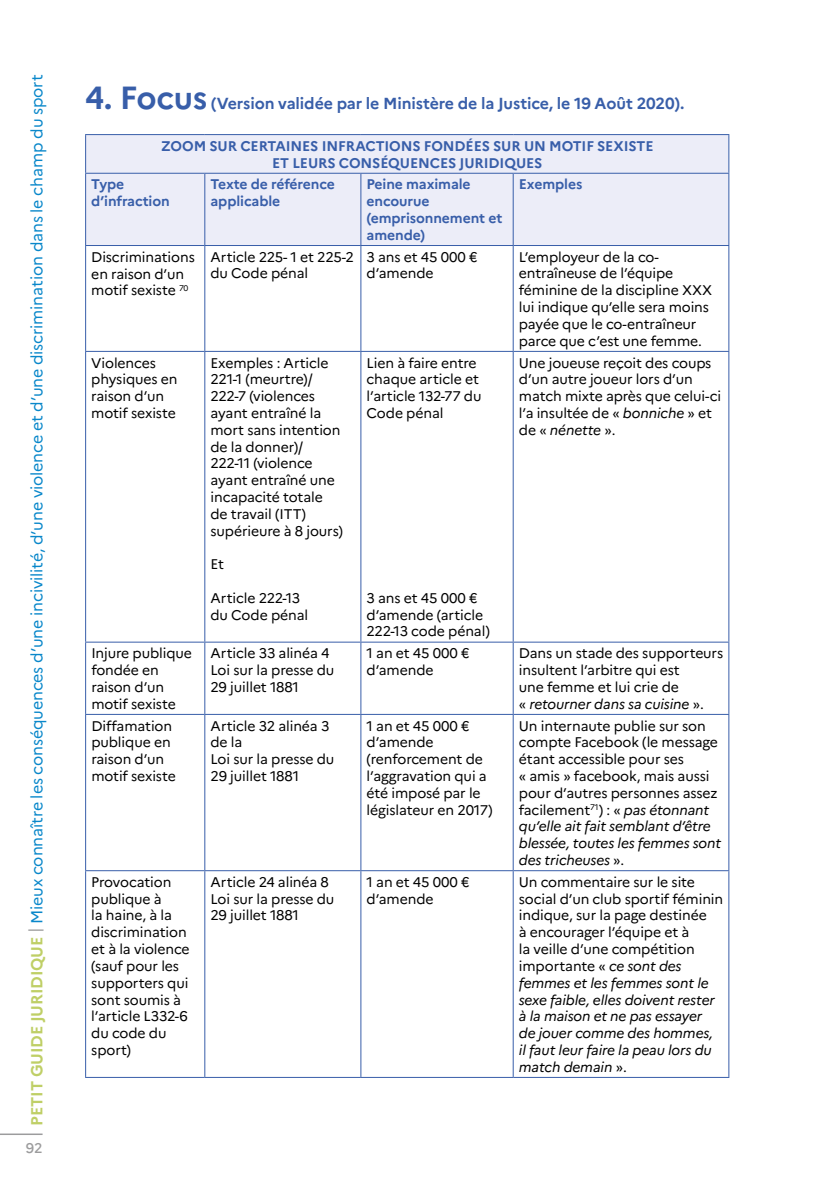
<style>
.page{position:relative;width:840px;height:1191px;background:#fff}
.page>*{position:absolute;margin:0;border:0;box-sizing:border-box;transform-origin:0 0}
.t1{font:16px "Marianne";letter-spacing:-.01em;color:#0987ca}
.t2{font:700 16px "Marianne";letter-spacing:-.01em;color:#385ea9}
.t3{font:14px/16.8px "Marianne";letter-spacing:-.01em;color:#000}
.t4{font:italic 14px/16.8px "Marianne";letter-spacing:-.01em;color:#000}
.t5{font:700 14px/16.8px "Marianne";letter-spacing:-.01em;color:#385ea9}
.t6{font:500 14px "Marianne";color:#9c9c9d}
.s1{font-weight:700;color:#bfcf66}
.s2{color:#9c9c9d}
.s3{font-size:32px}
.s4{font-style:italic}
.s5{font-style:normal}
</style>
<div class="page">
<hr style="left:0;top:1133px;width:43px;height:2px;background:#9c9c9d">
<div style="left:86px;top:135px;width:642px;height:110px;background:#ecedf8"></div>
<hr style="left:85px;top:134px;width:120px;height:1px;background:#385ea9">
<hr style="left:85px;top:135px;width:1px;height:38px;background:#385ea9">
<hr style="left:205px;top:134px;width:155px;height:1px;background:#385ea9">
<hr style="left:360px;top:134px;width:153px;height:1px;background:#385ea9">
<hr style="left:513px;top:134px;width:216px;height:1px;background:#385ea9">
<hr style="left:728px;top:135px;width:1px;height:38px;background:#385ea9">
<hr style="left:85px;top:173px;width:120px;height:1px;background:#385ea9">
<hr style="left:85px;top:174px;width:1px;height:71px;background:#385ea9">
<hr style="left:205px;top:173px;width:155px;height:1px;background:#385ea9">
<hr style="left:204px;top:174px;width:1px;height:71px;background:#385ea9">
<hr style="left:360px;top:173px;width:153px;height:1px;background:#385ea9">
<hr style="left:360px;top:174px;width:1px;height:71px;background:#385ea9">
<hr style="left:513px;top:173px;width:216px;height:1px;background:#385ea9">
<hr style="left:512px;top:174px;width:1px;height:71px;background:#385ea9">
<hr style="left:728px;top:174px;width:1px;height:71px;background:#385ea9">
<hr style="left:85px;top:245px;width:120px;height:1px;background:#385ea9">
<hr style="left:85px;top:246px;width:1px;height:105px;background:#385ea9">
<hr style="left:205px;top:245px;width:155px;height:1px;background:#385ea9">
<hr style="left:204px;top:246px;width:1px;height:105px;background:#385ea9">
<hr style="left:360px;top:245px;width:153px;height:1px;background:#385ea9">
<hr style="left:360px;top:246px;width:1px;height:105px;background:#385ea9">
<hr style="left:513px;top:245px;width:216px;height:1px;background:#385ea9">
<hr style="left:512px;top:246px;width:1px;height:105px;background:#385ea9">
<hr style="left:728px;top:246px;width:1px;height:105px;background:#385ea9">
<hr style="left:85px;top:351px;width:120px;height:1px;background:#385ea9">
<hr style="left:85px;top:352px;width:1px;height:289px;background:#385ea9">
<hr style="left:205px;top:351px;width:155px;height:1px;background:#385ea9">
<hr style="left:204px;top:352px;width:1px;height:289px;background:#385ea9">
<hr style="left:360px;top:351px;width:153px;height:1px;background:#385ea9">
<hr style="left:360px;top:352px;width:1px;height:289px;background:#385ea9">
<hr style="left:513px;top:351px;width:216px;height:1px;background:#385ea9">
<hr style="left:512px;top:352px;width:1px;height:289px;background:#385ea9">
<hr style="left:728px;top:352px;width:1px;height:289px;background:#385ea9">
<hr style="left:85px;top:641px;width:120px;height:1px;background:#385ea9">
<hr style="left:85px;top:642px;width:1px;height:72px;background:#385ea9">
<hr style="left:205px;top:641px;width:155px;height:1px;background:#385ea9">
<hr style="left:204px;top:642px;width:1px;height:72px;background:#385ea9">
<hr style="left:360px;top:641px;width:153px;height:1px;background:#385ea9">
<hr style="left:360px;top:642px;width:1px;height:72px;background:#385ea9">
<hr style="left:513px;top:641px;width:216px;height:1px;background:#385ea9">
<hr style="left:512px;top:642px;width:1px;height:72px;background:#385ea9">
<hr style="left:728px;top:642px;width:1px;height:72px;background:#385ea9">
<hr style="left:85px;top:714px;width:120px;height:1px;background:#385ea9">
<hr style="left:85px;top:715px;width:1px;height:155px;background:#385ea9">
<hr style="left:205px;top:714px;width:155px;height:1px;background:#385ea9">
<hr style="left:204px;top:715px;width:1px;height:155px;background:#385ea9">
<hr style="left:360px;top:714px;width:153px;height:1px;background:#385ea9">
<hr style="left:360px;top:715px;width:1px;height:155px;background:#385ea9">
<hr style="left:513px;top:714px;width:216px;height:1px;background:#385ea9">
<hr style="left:512px;top:715px;width:1px;height:155px;background:#385ea9">
<hr style="left:728px;top:715px;width:1px;height:155px;background:#385ea9">
<hr style="left:85px;top:870px;width:120px;height:1px;background:#385ea9">
<hr style="left:85px;top:871px;width:1px;height:206px;background:#385ea9">
<hr style="left:205px;top:870px;width:155px;height:1px;background:#385ea9">
<hr style="left:204px;top:871px;width:1px;height:206px;background:#385ea9">
<hr style="left:360px;top:870px;width:153px;height:1px;background:#385ea9">
<hr style="left:360px;top:871px;width:1px;height:206px;background:#385ea9">
<hr style="left:513px;top:870px;width:216px;height:1px;background:#385ea9">
<hr style="left:512px;top:871px;width:1px;height:206px;background:#385ea9">
<hr style="left:728px;top:871px;width:1px;height:206px;background:#385ea9">
<hr style="left:85px;top:1077px;width:120px;height:1px;background:#385ea9">
<hr style="left:205px;top:1077px;width:155px;height:1px;background:#385ea9">
<hr style="left:360px;top:1077px;width:153px;height:1px;background:#385ea9">
<hr style="left:513px;top:1077px;width:216px;height:1px;background:#385ea9">
<p class="t1" style="left:27px;top:1125px;width:1053px;rotate:-90deg"><span class="s1">PETIT GUIDE JURIDIQUE</span> <span class="s2">|</span> Mieux connaître les conséquences d’une incivilité, d’une violence et d’une discrimination dans le champ du sport</p>
<p class="t2" style="left:85px;top:94px;width:600px"><span class="s3">4. Focus</span> (Version validée par le Ministère de la Justice, le 19 Août 2020).</p>
<p class="t5" style="left:161px;top:137px;width:493px;text-align:center">ZOOM SUR CERTAINES INFRACTIONS FONDÉES SUR UN MOTIF SEXISTE<br>ET LEURS CONSÉQUENCES JURIDIQUES</p>
<p class="t5" style="left:91px;top:176px;width:80px">Type d’infraction</p>
<p class="t5" style="left:210px;top:176px;width:126px">Texte de référence applicable</p>
<p class="t5" style="left:366px;top:176px;width:137px">Peine maximale encourue (emprisonnement et amende)</p>
<p class="t5" style="left:518px;top:176px;width:65px">Exemples</p>
<p class="t3" style="left:91px;top:248px;width:105px">Discriminations en raison d’un motif sexiste <sup>70</sup></p>
<p class="t3" style="left:210px;top:248px;width:145px">Article 225- 1 et 225-2 du Code pénal</p>
<p class="t3" style="left:366px;top:248px;width:112px">3 ans et 45 000 € d’amende</p>
<p class="t3" style="left:518px;top:248px;width:195px">L’employeur de la co&shy;entraîneuse de l’équipe féminine de la discipline XXX lui indique qu’elle sera moins payée que le co-entraîneur parce que c’est une femme.</p>
<p class="t3" style="left:91px;top:354px;width:88px">Violences physiques en raison d’un motif sexiste</p>
<p class="t3" style="left:210px;top:354px;width:134px">Exemples : Article<br>221-1 (meurtre)/<br>222-7 (violences ayant entraîné la mort sans intention de la donner)/<br>222-11 (violence ayant entraîné une incapacité totale de travail (ITT) supérieure à 8 jours)</p>
<p class="t3" style="left:210px;top:556px;width:15px">Et</p>
<p class="t3" style="left:210px;top:589px;width:99px">Article 222-13 du Code pénal</p>
<p class="t3" style="left:366px;top:354px;width:116px">Lien à faire entre chaque article et l’article 132-77 du<br>Code pénal</p>
<p class="t3" style="left:518px;top:354px;width:203px">Une joueuse reçoit des coups d’un autre joueur lors d’un match mixte après que celui-ci l’a insultée de « <span class="s4">bonniche</span> » et de « <span class="s4">nénette</span> ».</p>
<p class="t3" style="left:366px;top:589px;width:125px">3 ans et 45 000 € d’amende (article<br>222-13 code pénal)</p>
<p class="t3" style="left:91px;top:645px;width:102px">Injure publique fondée en raison d’un motif sexiste</p>
<p class="t3" style="left:210px;top:645px;width:125px">Article 33 alinéa 4<br>Loi sur la presse du<br>29 juillet 1881</p>
<p class="t3" style="left:366px;top:645px;width:104px">1 an et 45 000 € d’amende</p>
<p class="t3" style="left:518px;top:645px;width:206px">Dans un stade des supporteurs insultent l’arbitre qui est<br>une femme et lui crie de<br>« <span class="s4">retourner dans sa cuisine</span> ».</p>
<p class="t3" style="left:91px;top:717px;width:86px">Diffamation publique en raison d’un motif sexiste</p>
<p class="t3" style="left:210px;top:717px;width:125px">Article 32 alinéa 3 de la<br>Loi sur la presse du<br>29 juillet 1881</p>
<p class="t3" style="left:366px;top:717px;width:128px">1 an et 45 000 € d’amende (renforcement de l’aggravation qui a été imposé par le législateur en 2017)</p>
<p class="t3" style="left:518px;top:717px;width:204px">Un internaute publie sur son compte Facebook (le message étant accessible pour ses<br>« amis » facebook, mais aussi pour d’autres personnes assez facilement<sup>71</sup>) : « <span class="s4">pas étonnant qu’elle ait fait semblant d’être blessée, toutes les femmes sont des tricheuses</span> ».</p>
<p class="t3" style="left:91px;top:873px;width:100px">Provocation publique à<br>la haine, à la discrimination et à la violence (sauf pour les supporters qui sont soumis à l’article L332-6 du code du sport)</p>
<p class="t3" style="left:210px;top:873px;width:125px">Article 24 alinéa 8<br>Loi sur la presse du<br>29 juillet 1881</p>
<p class="t3" style="left:366px;top:873px;width:104px">1 an et 45 000 € d’amende</p>
<p class="t4" style="left:518px;top:873px;width:206px"><span class="s5">Un commentaire sur le site social d’un club sportif féminin indique, sur la page destinée<br>à encourager l’équipe et à<br>la veille d’une compétition importante «</span> ce sont des femmes et les femmes sont le sexe faible, elles doivent rester à la maison et ne pas essayer<br>de jouer comme des hommes, il faut leur faire la peau lors du match demain <span class="s5">».</span></p>
<p class="t6" style="left:26px;top:1139px;width:18px">92</p>
</div>
